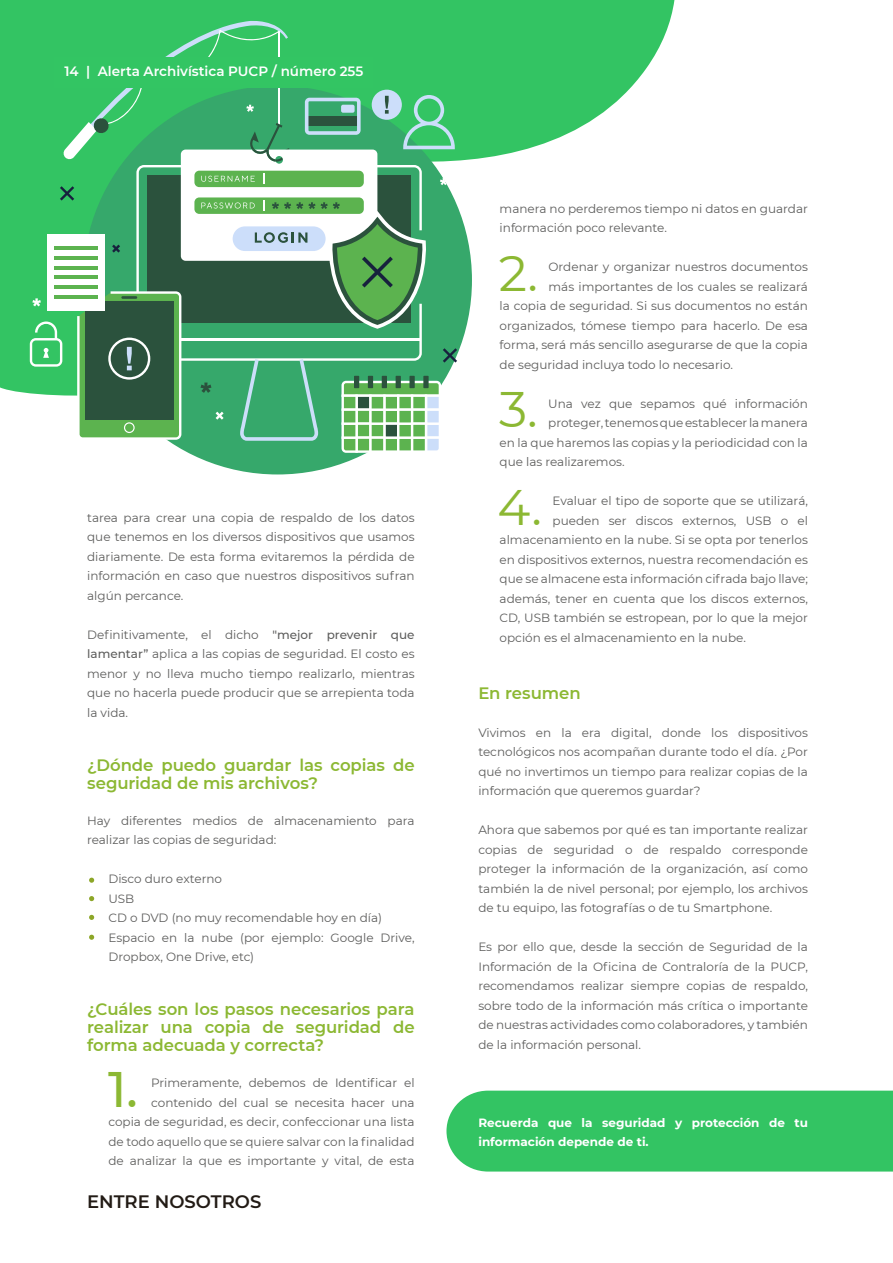
<style>
.page{position:relative;width:893px;height:1263px;background:#fff}
.page>*{position:absolute;margin:0;border:0;box-sizing:border-box;transform-origin:0 0}
.t1{font:49.8px "Montserrat";color:#8cb833}
.t2{font:500 49.8px "Montserrat";color:#8cb833}
.t3{font:600 18px "Montserrat";color:#221b15}
.t4{font:600 16.5px/18px "Montserrat";letter-spacing:-.005em;color:#8cb833}
.t5{font:600 13.5px "Montserrat";color:#fff}
.t6{font:12px/19.5px "Montserrat";color:#5d5d5c;text-align:justify}
.t7{font:700 12px/19.5px "Montserrat";color:#fff}
.s1{font-weight:500}
</style>
<div class="page">
<div style="left:446px;top:1090px;width:447px;height:81px;background:#33c463"></div>
<svg style="left:0;top:0;width:674px;height:394px"></svg>
<svg style="left:89px;top:878px;width:5px;height:5px"></svg>
<svg style="left:89px;top:896px;width:5px;height:5px"></svg>
<svg style="left:89px;top:915px;width:5px;height:5px"></svg>
<svg style="left:89px;top:935px;width:5px;height:5px"></svg>
<div style="left:83px;top:86px;width:389px;height:388px;background:#36a86b;border-radius:50%"></div>
<svg style="left:30px;top:19px;width:431px;height:434px"></svg>
<div style="left:54px;top:57px;width:318px;height:31px;background:#33c563"></div>
<p class="t5" style="left:64px;top:62px;width:300px">14 | Alerta Archivística PUCP / número 255</p>
<p class="t6" style="left:87px;top:507px;width:329px">tarea para crear una copia de respaldo de los datos que tenemos en los diversos dispositivos que usamos diariamente. De esta forma evitaremos la pérdida de información en caso que nuestros dispositivos sufran algún percance.</p>
<p class="t6" style="left:87px;top:624px;width:329px">Definitivamente, el dicho <span class="s1">"mejor prevenir que lamentar”</span> aplica a las copias de seguridad. El costo es menor y no lleva mucho tiempo realizarlo, mientras que no hacerla puede producir que se arrepienta toda la vida.</p>
<h3 class="t4" style="left:87px;top:755px;width:329px">¿Dónde puedo guardar las copias de seguridad de mis archivos?</h3>
<p class="t6" style="left:87px;top:810px;width:329px">Hay diferentes medios de almacenamiento para realizar las copias de seguridad:</p>
<p class="t6" style="left:108px;top:869px;width:308px;text-align:left">Disco duro externo<br>USB<br>CD o DVD (no muy recomendable hoy en día)<br>Espacio en la nube (por ejemplo: Google Drive,<br>Dropbox, One Drive, etc)</p>
<h3 class="t4" style="left:87px;top:1000px;width:329px;text-align:justify">¿Cuáles son los pasos necesarios para realizar una copia de seguridad de forma adecuada y correcta?</h3>
<h1 class="t2" style="left:108px;top:1054px;width:31px">1.</h1>
<p class="t6" style="left:108px;top:1073px;width:308px;text-align:right">Primeramente, debemos de Identificar el contenido del cual se necesita hacer una<br>copia de seguridad, es decir, confeccionar una lista de todo aquello que se quiere salvar con la finalidad de analizar la que es importante y vital, de esta</p>
<h2 class="t3" style="left:87px;top:1188px;width:176px">ENTRE NOSOTROS</h2>
<p class="t6" style="left:500px;top:198px;width:310px">manera no perderemos tiempo ni datos en guardar información poco relevante.</p>
<h1 class="t1" style="left:499px;top:239px;width:41px">2.</h1>
<p class="t6" style="left:549px;top:257px;width:261px">Ordenar y organizar nuestros documentos</p>
<p class="t6" style="left:549px;top:276px;width:261px">más importantes de los cuales se realizará</p>
<p class="t6" style="left:500px;top:296px;width:310px">la copia de seguridad. Si sus documentos no están</p>
<p class="t6" style="left:500px;top:315px;width:310px">organizados, tómese tiempo para hacerlo. De esa</p>
<p class="t6" style="left:500px;top:335px;width:310px">forma, será más sencillo asegurarse de que la copia</p>
<p class="t6" style="left:500px;top:354px;width:235px">de seguridad incluya todo lo necesario.</p>
<h1 class="t1" style="left:499px;top:375px;width:40px">3.</h1>
<p class="t6" style="left:548px;top:393px;width:261px">Una vez que sepamos qué información</p>
<p class="t6" style="left:548px;top:413px;width:261px">proteger, tenemos que establecer la manera</p>
<p class="t6" style="left:500px;top:432px;width:310px">en la que haremos las copias y la periodicidad con la</p>
<p class="t6" style="left:500px;top:452px;width:126px">que las realizaremos.</p>
<h1 class="t1" style="left:498px;top:473px;width:46px">4.</h1>
<p class="t6" style="left:553px;top:491px;width:257px">Evaluar el tipo de soporte que se utilizará,</p>
<p class="t6" style="left:553px;top:510px;width:257px">pueden ser discos externos, USB o el</p>
<p class="t6" style="left:500px;top:530px;width:310px">almacenamiento en la nube. Si se opta por tenerlos</p>
<p class="t6" style="left:500px;top:549px;width:310px">en dispositivos externos, nuestra recomendación es</p>
<p class="t6" style="left:500px;top:569px;width:310px">que se almacene esta información cifrada bajo llave;</p>
<p class="t6" style="left:500px;top:588px;width:310px">además, tener en cuenta que los discos externos,</p>
<p class="t6" style="left:500px;top:608px;width:310px">CD, USB también se estropean, por lo que la mejor</p>
<p class="t6" style="left:500px;top:627px;width:248px">opción es el almacenamiento en la nube.</p>
<h3 class="t4" style="left:478px;top:683px;width:104px">En resumen</h3>
<p class="t6" style="left:478px;top:722px;width:331px">Vivimos en la era digital, donde los dispositivos tecnológicos nos acompañan durante todo el día. ¿Por qué no invertimos un tiempo para realizar copias de la información que queremos guardar?</p>
<p class="t6" style="left:478px;top:819px;width:331px">Ahora que sabemos por qué es tan importante realizar copias de seguridad o de respaldo corresponde proteger la información de la organización, así como también la de nivel personal; por ejemplo, los archivos de tu equipo, las fotografías o de tu Smartphone.</p>
<p class="t6" style="left:478px;top:936px;width:331px">Es por ello que, desde la sección de Seguridad de la Información de la Oficina de Contraloría de la PUCP, recomendamos realizar siempre copias de respaldo, sobre todo de la información más crítica o importante de nuestras actividades como colaboradores, y también de la información personal.</p>
<p class="t7" style="left:478px;top:1112px;width:331px">Recuerda que la seguridad y protección de tu información depende de ti.</p>
</div>
